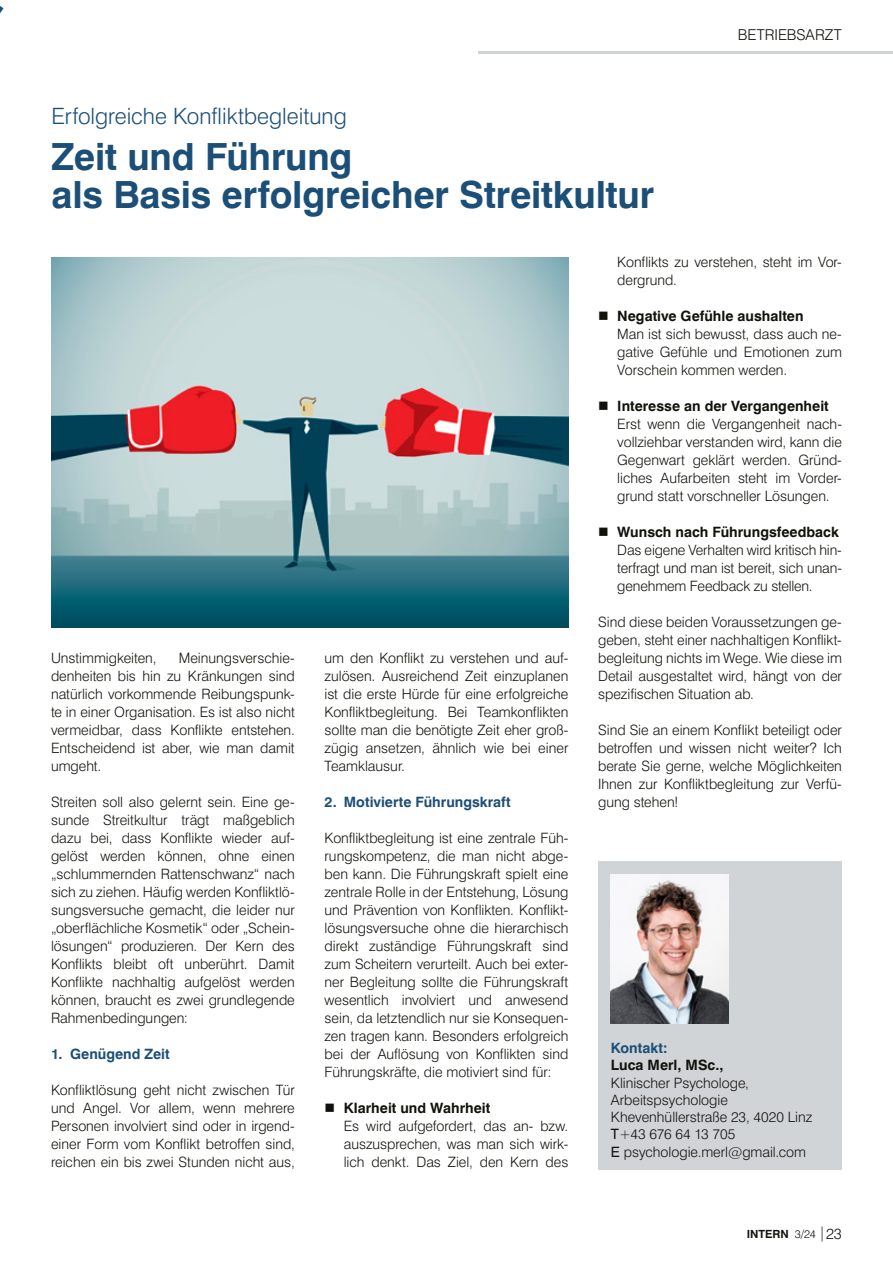
<style>
.page{position:relative;width:893px;height:1263px;background:#fff}
.page>*{position:absolute;margin:0;border:0;box-sizing:border-box;transform-origin:0 0}
.t1{font:700 37.5px/37.5px "Swiss 721 BT";letter-spacing:-.005em;color:#1c4f77}
.t2{font:300 22.5px "Swiss 721 BT";color:#1c4f77}
.t3{font:300 15px "Swiss 721 BT";color:#12120d}
.t4{font:300 14.25px/18px "Swiss 721 BT";color:#12120d;text-align:justify}
.t5{font:700 14.25px "Swiss 721 BT";color:#12120d}
.t6{font:700 14.25px "Swiss 721 BT";color:#1c4f77}
.t7{font:700 11.25px "Swiss 721 BT";color:#12120d}
.s1{font-weight:400}
.s2{font-weight:300}
.s3{font-weight:300;font-size:15px}
</style>
<div class="page">
<hr style="left:478px;top:51px;width:415px;height:2px;background:#d1d4d7">
<div style="left:598px;top:861px;width:244px;height:308px;background:#d1d4d7"></div>
<img style="left:611px;top:874px;width:118px;height:149px">
<img style="left:51px;top:258px;width:517px;height:369px">
<h2 class="t2" style="left:52px;top:102px;width:297px">Erfolgreiche Konfliktbegleitung</h2>
<h1 class="t1" style="left:52px;top:138px;width:604px">Zeit und Führung<br>als Basis erfolgreicher Streitkultur</h1>
<p class="t3" style="left:738px;top:26px;width:106px">BETRIEBSARZT</p>
<p class="t4" style="left:51px;top:649px;width:245px;text-indent:128px">Meinungsverschie&shy;denheiten bis hin zu Kränkungen sind natürlich vorkommende Reibungspunk&shy;te in einer Organisation. Es ist also nicht vermeidbar, dass Konflikte entstehen.<br>Entscheidend ist aber, wie man damit umgeht.</p>
<p class="t4" style="left:51px;top:793px;width:245px">Streiten soll also gelernt sein. Eine ge&shy;sunde Streitkultur trägt maßgeblich dazu bei, dass Konflikte wieder auf&shy;gelöst werden können, ohne einen „schlummernden Rattenschwanz“ nach sich zu ziehen. Häufig werden Konfliktlö&shy;sungsversuche gemacht, die leider nur „oberflächliche Kosmetik“ oder „Schein&shy;lösungen“ produzieren. Der Kern des Konflikts bleibt oft unberührt. Damit Konflikte nachhaltig aufgelöst werden können, braucht es zwei grundlegende Rahmenbedingungen:</p>
<p class="t6" style="left:51px;top:1045px;width:120px">1. Genügend Zeit</p>
<p class="t4" style="left:51px;top:1081px;width:245px">Konfliktlösung geht nicht zwischen Tür und Angel. Vor allem, wenn mehrere Personen involviert sind oder in irgend&shy;einer Form vom Konflikt betroffen sind, reichen ein bis zwei Stunden nicht aus,</p>
<p class="t4" style="left:51px;top:649px;width:107px">Unstimmigkeiten,</p>
<p class="t4" style="left:325px;top:649px;width:245px">um den Konflikt zu verstehen und auf&shy;zulösen. Ausreichend Zeit einzuplanen ist die erste Hürde für eine erfolgreiche Konfliktbegleitung. Bei Teamkonflikten sollte man die benötigte Zeit eher groß&shy;zügig ansetzen, ähnlich wie bei einer Teamklausur.</p>
<p class="t6" style="left:325px;top:793px;width:188px">2. Motivierte Führungskraft</p>
<p class="t4" style="left:325px;top:829px;width:245px">Konfliktbegleitung ist eine zentrale Füh&shy;rungskompetenz, die man nicht abge&shy;ben kann. Die Führungskraft spielt eine zentrale Rolle in der Entstehung, Lösung und Prävention von Konflikten. Konflikt&shy;lösungsversuche ohne die hierarchisch direkt zuständige Führungskraft sind zum Scheitern verurteilt. Auch bei exter&shy;ner Begleitung sollte die Führungskraft wesentlich involviert und anwesend sein, da letztendlich nur sie Konsequen&shy;zen tragen kann. Besonders erfolgreich bei der Auflösung von Konflikten sind Führungskräfte, die motiviert sind für:</p>
<p class="t5" style="left:344px;top:1099px;width:148px">Klarheit und Wahrheit</p>
<p class="t4" style="left:344px;top:1117px;width:226px">Es wird aufgefordert, das an- bzw. auszusprechen, was man sich wirk&shy;lich denkt. Das Ziel, den Kern des</p>
<p class="t4" style="left:617px;top:253px;width:226px">Konflikts zu verstehen, steht im Vor&shy;dergrund.</p>
<p class="t5" style="left:617px;top:307px;width:188px">Negative Gefühle aushalten</p>
<p class="t4" style="left:617px;top:325px;width:226px">Man ist sich bewusst, dass auch ne&shy;gative Gefühle und Emotionen zum Vorschein kommen werden.</p>
<p class="t5" style="left:617px;top:397px;width:213px">Interesse an der Vergangenheit</p>
<p class="t4" style="left:617px;top:415px;width:226px">Erst wenn die Vergangenheit nach&shy;vollziehbar verstanden wird, kann die Gegenwart geklärt werden. Gründ&shy;liches Aufarbeiten steht im Vorder&shy;grund statt vorschneller Lösungen.</p>
<p class="t5" style="left:617px;top:523px;width:223px">Wunsch nach Führungsfeedback</p>
<p class="t4" style="left:617px;top:541px;width:226px">Das eigene Verhalten wird kritisch hin&shy;terfragt und man ist bereit, sich unan&shy;genehmem Feedback zu stellen.</p>
<p class="t4" style="left:598px;top:613px;width:245px">Sind diese beiden Voraussetzungen ge&shy;geben, steht einer nachhaltigen Konflikt&shy;begleitung nichts im Wege. Wie diese im Detail ausgestaltet wird, hängt von der spezifischen Situation ab.</p>
<p class="t4" style="left:598px;top:721px;width:245px">Sind Sie an einem Konflikt beteiligt oder betroffen und wissen nicht weiter? Ich berate Sie gerne, welche Möglichkeiten Ihnen zur Konfliktbegleitung zur Verfü&shy;gung stehen!</p>
<p class="t6" style="left:611px;top:1039px;width:58px">Kontakt:</p>
<p class="t5" style="left:611px;top:1057px;width:114px">Luca Merl, MSc.,</p>
<p class="t4" style="left:611px;top:1074px;width:203px;line-height:17.2px;text-align:left">Klinischer Psychologe,<br>Arbeitspsychologie<br>Khevenhüllerstraße 23, 4020 Linz<br><span class="s1">T</span>+43 676 64 13 705<br><span class="s1">E</span> psychologie.merl@gmail.com</p>
<p class="t7" style="left:747px;top:1227px;width:97px">INTERN <span class="s2">3/24</span> <span class="s3">|23</span></p>
</div>
